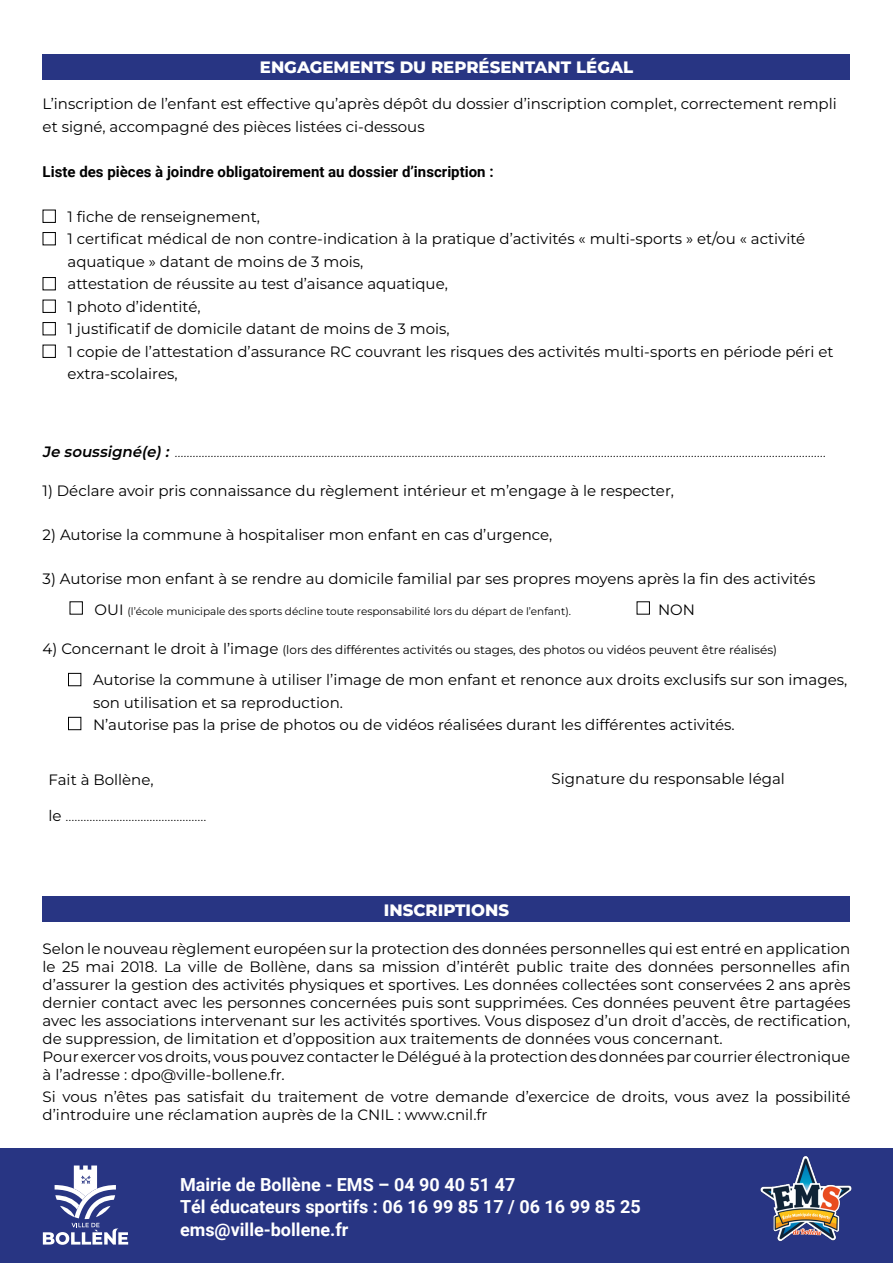
<style>
.page{position:relative;width:893px;height:1263px;background:#fff}
.page>*{position:absolute;margin:0;border:0;box-sizing:border-box;transform-origin:0 0}
.t1{font:700 18px/22.5px "Roboto";color:#fff}
.t2{font:800 16.5px "Montserrat";color:#fff}
.t3{font:15px/22.5px "Montserrat";color:#000}
.t4{font:italic 300 15px "Montserrat";color:#000}
.t5{font:700 15px "Roboto";color:#000}
.t6{font:300 15px "Montserrat";color:#000}
.t7{font:12px "Montserrat";color:#000}
.t8{font:10.5px "Montserrat";color:#000}
.s1{font-weight:600}
.s2{font-size:15px}
.s3{font-weight:400}
</style>
<div class="page">
<div style="left:0;top:1148px;width:893px;height:115px;background:#283583"></div>
<div style="left:637px;top:601px;width:13px;height:13px;border:1px solid #000"></div>
<div style="left:68px;top:673px;width:13px;height:13px;border:1px solid #000"></div>
<div style="left:68px;top:717px;width:13px;height:13px;border:1px solid #000"></div>
<div style="left:43px;top:210px;width:13px;height:13px;border:1px solid #000"></div>
<div style="left:43px;top:232px;width:13px;height:13px;border:1px solid #000"></div>
<div style="left:43px;top:277px;width:13px;height:13px;border:1px solid #000"></div>
<div style="left:43px;top:300px;width:13px;height:13px;border:1px solid #000"></div>
<div style="left:43px;top:322px;width:13px;height:13px;border:1px solid #000"></div>
<div style="left:43px;top:345px;width:13px;height:13px;border:1px solid #000"></div>
<div style="left:43px;top:54px;width:807px;height:26px;background:#283583"></div>
<div style="left:43px;top:896px;width:807px;height:26px;background:#283583"></div>
<svg style="left:43px;top:1165px;width:85px;height:80px"></svg>
<img style="left:760px;top:1156px;width:92px;height:85px">
<p class="t2" style="left:260px;top:55px;width:375px">ENGAGEMENTS DU REPRÉSENTANT LÉGAL</p>
<p class="t3" style="left:43px;top:92px;width:796px">L’inscription de l’enfant est effective qu’après dépôt du dossier d’inscription complet, correctement rempli et signé, accompagné des pièces listées ci-dessous</p>
<p class="t5" style="left:43px;top:161px;width:452px">Liste des pièces à joindre obligatoirement au dossier d’inscription :</p>
<p class="t3" style="left:68px;top:205px;width:768px">1 fiche de renseignement,<br>1 certificat médical de non contre-indication à la pratique d’activités « multi-sports » et/ou « activité aquatique » datant de moins de 3 mois,<br>attestation de réussite au test d’aisance aquatique,<br>1 photo d’identité,<br>1 justificatif de domicile datant de moins de 3 mois,<br>1 copie de l’attestation d’assurance RC couvrant les risques des activités multi-sports en période péri et extra-scolaires,</p>
<p class="t4" style="left:43px;top:441px;width:788px"><span class="s1">Je soussigné(e):</span> .........................................................................................................................................................................................................................</p>
<p class="t3" style="left:43px;top:479px;width:633px">1) Déclare avoir pris connaissance du règlement intérieur et m’engage à le respecter,</p>
<p class="t3" style="left:43px;top:523px;width:511px">2) Autorise la commune à hospitaliser mon enfant en cas d’urgence,</p>
<p class="t3" style="left:43px;top:566px;width:774px">3) Autorise mon enfant à se rendre au domicile familial par ses propres moyens après la fin des activités</p>
<p class="t8" style="left:95px;top:604px;width:478px"><span class="s2">OUI</span> (l’école municipale des sports décline toute responsabilité lors du départ de l’enfant).</p>
<p class="t3" style="left:658px;top:597px;width:38px">NON</p>
<p class="t7" style="left:43px;top:641px;width:736px"><span class="s2">4) Concernant le droit à l’image</span> (lors des différentes activités ou stages, des photos ou vidéos peuvent être réalisés)</p>
<p class="t3" style="left:93px;top:668px;width:756px">Autorise la commune à utiliser l’image de mon enfant et renonce aux droits exclusifs sur son images, son utilisation et sa reproduction.<br>N’autorise pas la prise de photos ou de vidéos réalisées durant les différentes activités.</p>
<p class="t3" style="left:49px;top:768px;width:107px">Fait à Bollène,</p>
<p class="t6" style="left:49px;top:805px;width:160px"><span class="s3">le</span> ...............................................</p>
<p class="t3" style="left:552px;top:767px;width:235px">Signature du responsable légal</p>
<p class="t2" style="left:384px;top:898px;width:127px">INSCRIPTIONS</p>
<p class="t3" style="left:43px;top:939px;width:809px;line-height:18px">Selon le nouveau règlement européen sur la protection des données personnelles qui est entré en application le 25 mai 2018. La ville de Bollène, dans sa mission d’intérêt public traite des données personnelles afin d’assurer la gestion des activités physiques et sportives. Les données collectées sont conservées 2 ans après dernier contact avec les personnes concernées puis sont supprimées. Ces données peuvent être partagées avec les associations intervenant sur les activités sportives. Vous disposez d’un droit d’accès, de rectification, de suppression, de limitation et d’opposition aux traitements de données vous concernant.<br>Pour exercer vos droits, vous pouvez contacter le Délégué à la protection des données par courrier électronique à l’adresse : dpo@ville-bollene.fr.</p>
<p class="t3" style="left:43px;top:1087px;width:809px;line-height:18px">Si vous n’êtes pas satisfait du traitement de votre demande d’exercice de droits, vous avez la possibilité d’introduire une réclamation auprès de la CNIL : www.cnil.fr</p>
<p class="t1" style="left:180px;top:1172px;width:462px">Mairie de Bollène - EMS – 04 90 40 51 47<br>Tél éducateurs sportifs : 06 16 99 85 17 / 06 16 99 85 25 ems@ville-bollene.fr</p>
</div>
